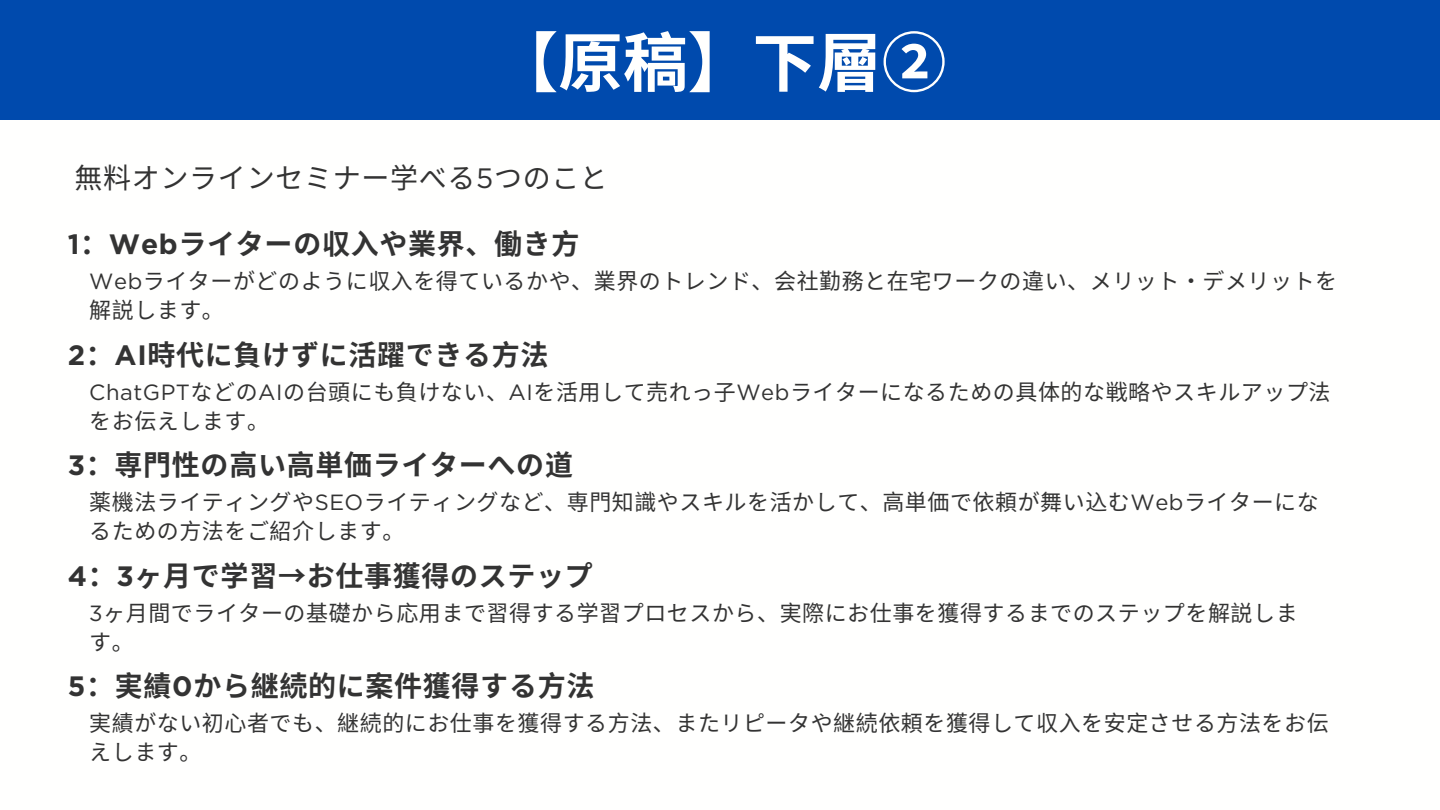
<style>
.page{position:relative;width:1440px;height:810px;background:#fff}
.page>*{position:absolute;margin:0;border:0;box-sizing:border-box;transform-origin:0 0}
.t1{font:700 64.7px "Noto Sans CJ Ksc";color:#fffffe}
.t2{font:700 28px "Noto Sans CJ Ksc";letter-spacing:.025em;color:#333}
.t3{font:28px "Noto Sans CJ Ksc";letter-spacing:.025em;color:#333}
.t4{font:22px/29.2px "Noto Sans CJ Ksc";letter-spacing:.025em;color:#333}
.s1{font-family:"Gotham"}
</style>
<div class="page">
<div style="left:0;top:0;width:1440px;height:120px;background:#004aad"></div>
<h1 class="t1" style="left:494px;top:11px;width:454px">【原稿】下層②</h1>
<h4 class="t3" style="left:75px;top:155px;width:535px">無料オンラインセミナー学べる<span class="s1">5</span>つのこと</h4>
<h3 class="t2" style="left:68px;top:222px;width:511px"><span class="s1">1</span>：<span class="s1">Web</span>ライターの収入や業界、働き方</h3>
<p class="t4" style="left:89px;top:265px;width:1250px"><span class="s1">Web</span>ライターがどのように収入を得ているかや、業界のトレンド、会社勤務と在宅ワークの違い、メリット・デメリットを解説します。</p>
<h2 class="t2" style="left:68px;top:332px;width:482px"><span class="s1">2</span>：<span class="s1">AI</span>時代に負けずに活躍できる方法</h2>
<p class="t4" style="left:89px;top:376px;width:1243px"><span class="s1">ChatGPT</span>などの<span class="s1">AI</span>の台頭にも負けない、<span class="s1">AI</span>を活用して売れっ子<span class="s1">Web</span>ライターになるための具体的な戦略やスキルアップ法をお伝えします。</p>
<h3 class="t2" style="left:68px;top:443px;width:507px"><span class="s1">3</span>：専門性の高い高単価ライターへの道</h3>
<p class="t4" style="left:89px;top:486px;width:1231px">薬機法ライティングや<span class="s1">SEO</span>ライティングなど、専門知識やスキルを活かして、高単価で依頼が舞い込む<span class="s1">Web</span>ライターになるための方法をご紹介します。</p>
<h3 class="t2" style="left:68px;top:553px;width:527px"><span class="s1">4</span>：<span class="s1">3</span>ヶ月で学習→お仕事獲得のステップ</h3>
<p class="t4" style="left:89px;top:597px;width:1210px"><span class="s1">3</span>ヶ月間でライターの基礎から応用まで習得する学習プロセスから、実際にお仕事を獲得するまでのステップを解説します。</p>
<h3 class="t2" style="left:68px;top:664px;width:528px"><span class="s1">5</span>：実績<span class="s1">0</span>から継続的に案件獲得する方法</h3>
<p class="t4" style="left:89px;top:707px;width:1241px">実績がない初心者でも、継続的にお仕事を獲得する方法、またリピータや継続依頼を獲得して収入を安定させる方法をお伝えします。</p>
</div>
